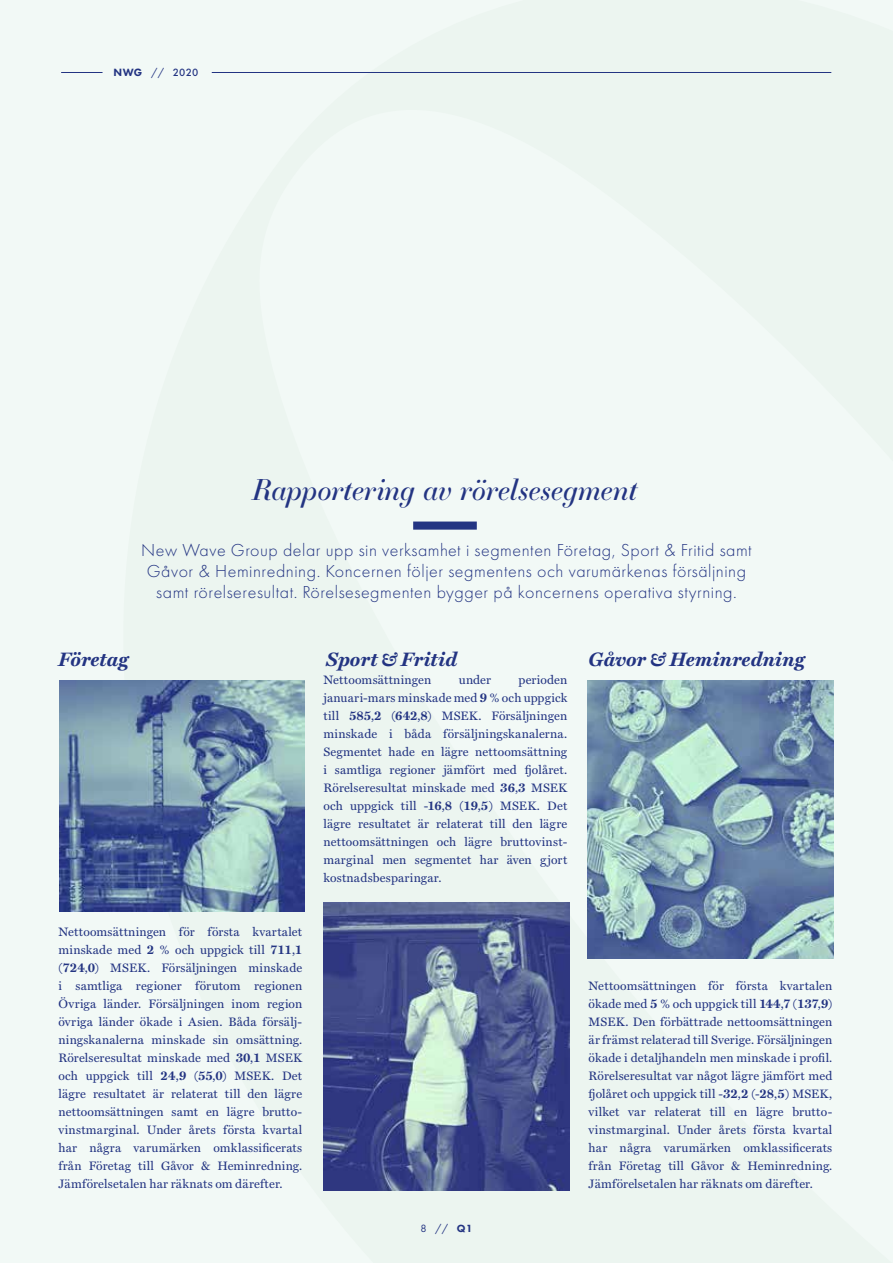
<style>
.page{position:relative;width:893px;height:1263px;background:#f2f9f6}
.page>*{position:absolute;margin:0;border:0;box-sizing:border-box;transform-origin:0 0}
.t1{font:italic 28.5px "Essonnes Display";letter-spacing:-.005em;color:#233482}
.t2{font:italic 700 19.5px "Miller Text";letter-spacing:.005em;color:#233482}
.t3{font:300 18px/21px "Futura PT";letter-spacing:.03em;color:#233482;text-align:center}
.t4{font:12.3px/18px "Miller Text";letter-spacing:.015em;color:#233482;text-align:justify}
.t5{font:500 10.95px "Futura PT";color:#233482}
.t6{font:10.95px "Futura PT";color:#233482}
.s1{font-weight:800}
.s2{font-weight:400}
.s3{font-weight:700}
.s4{font-weight:800;font-size:10.8px}
</style>
<div class="page">
<div style="left:413px;top:521px;width:64px;height:9px;background:#233482"></div>
<img style="left:60px;top:680px;width:244px;height:231px">
<img style="left:324px;top:902px;width:246px;height:288px">
<img style="left:588px;top:680px;width:246px;height:279px">
<hr style="left:61px;top:72px;width:42px;height:1px;background:#233482">
<hr style="left:212px;top:72px;width:619px;height:1px;background:#233482">
<p class="t5" style="left:114px;top:66px;width:86px"><span class="s1">NWG</span> <span class="s2">//</span> 2020</p>
<h1 class="t1" style="left:253px;top:469px;width:386px">Rapportering av rörelsesegment</h1>
<p class="t3" style="left:141px;top:539px;width:612px">New Wave Group delar upp sin verksamhet i segmenten Företag, Sport &amp; Fritid samt<br>Gåvor &amp; Heminredning. Koncernen följer segmentens och varumärkenas försäljning samt rörelseresultat. Rörelsesegmenten bygger på koncernens operativa styrning.</p>
<h2 class="t2" style="left:58px;top:643px;width:71px">Företag</h2>
<h2 class="t2" style="left:326px;top:643px;width:132px">Sport &amp; Fritid</h2>
<p class="t4" style="left:323px;top:670px;width:109px">Nettoomsättningen</p>
<p class="t4" style="left:459px;top:670px;width:34px">under</p>
<p class="t4" style="left:323px;top:670px;width:245px;text-indent:195px">perioden januari-mars minskade med <span class="s3">9</span> % och uppgick till <span class="s3">585</span>,<span class="s3">2</span> (<span class="s3">642</span>,<span class="s3">8</span>) MSEK. Försäljningen minskade i båda försäljningskanalerna.<br>Segmentet hade en lägre nettoomsättning i samtliga regioner jämfört med fjolåret.<br>Rörelseresultat minskade med <span class="s3">36</span>,<span class="s3">3</span> MSEK och uppgick till -<span class="s3">16</span>,<span class="s3">8</span> (<span class="s3">19</span>,<span class="s3">5</span>) MSEK. Det lägre resultatet är relaterat till den lägre nettoomsättningen och lägre bruttovinst&shy;marginal men segmentet har även gjort kostnadsbesparingar.</p>
<h2 class="t2" style="left:589px;top:643px;width:218px">Gåvor &amp; Heminredning</h2>
<p class="t4" style="left:58px;top:922px;width:245px">Nettoomsättningen för första kvartalet minskade med <span class="s3">2</span> % och uppgick till <span class="s3">711</span>,<span class="s3">1 </span>(<span class="s3">724</span>,<span class="s3">0</span>) MSEK. Försäljningen minskade i samtliga regioner förutom regionen Övriga länder. Försäljningen inom region övriga länder ökade i Asien. Båda försälj&shy;ningskanalerna minskade sin omsättning.<br>Rörelseresultat minskade med <span class="s3">30</span>,<span class="s3">1</span> MSEK och uppgick till <span class="s3">24</span>,<span class="s3">9</span> (<span class="s3">55</span>,<span class="s3">0</span>) MSEK. Det lägre resultatet är relaterat till den lägre nettoomsättningen samt en lägre brutto&shy;vinstmarginal. Under årets första kvartal har några varumärken omklassificerats från Företag till Gåvor &amp; Heminredning.<br>Jämförelsetalen har räknats om därefter.</p>
<p class="t6" style="left:420px;top:1222px;width:54px">8 // <span class="s4">Q1</span></p>
<p class="t4" style="left:589px;top:976px;width:245px">Nettoomsättningen för första kvartalen ökade med <span class="s3">5</span> % och uppgick till <span class="s3">144</span>,<span class="s3">7</span> (<span class="s3">137</span>,<span class="s3">9</span>)<br>MSEK. Den förbättrade nettoomsättningen är främst relaterad till Sverige. Försäljningen ökade i detaljhandeln men minskade i profil.<br>Rörelseresultat var något lägre jämfört med fjolåret och uppgick till -<span class="s3">32</span>,<span class="s3">2</span> (-<span class="s3">28</span>,<span class="s3">5</span>) MSEK, vilket var relaterat till en lägre brutto&shy;vinstmarginal. Under årets första kvartal har några varumärken omklassificerats från Företag till Gåvor &amp; Heminredning.<br>Jämförelsetalen har räknats om därefter.</p>
</div>
